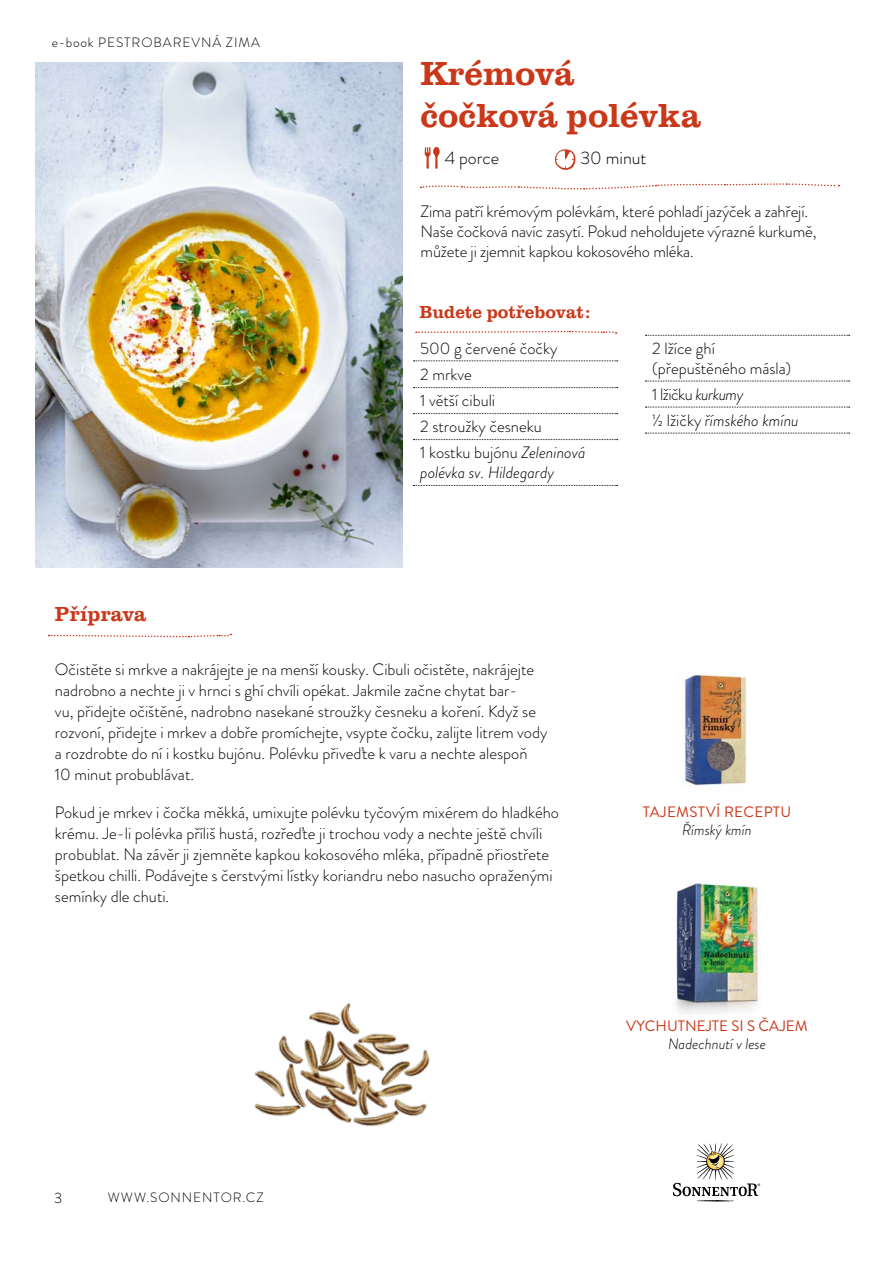
<style>
.page{position:relative;width:893px;height:1263px;background:#fff}
.page>*{position:absolute;margin:0;border:0;box-sizing:border-box;transform-origin:0 0}
.t1{font:500 34.5px/41.4px "Clarendon URWTOT";color:#ca381a}
.t2{font:500 21px "Clarendon URWTOT";color:#ca381a}
.t3{font:500 18px "Clarendon URWTOT";color:#ca381a}
.t4{font:300 18px "Brandon Grotesque";color:#000}
.t5{font:300 16.5px/21px "Brandon Grotesque";color:#000}
.t6{font:italic 300 16.5px/26px "Brandon Grotesque";color:#000}
.t7{font:15.15px "Brandon Grotesque";letter-spacing:.015em;color:#ca381a}
.t8{font:italic 300 15.15px "Brandon Grotesque";color:#000}
.t9{font:300 15px "Brandon Grotesque";color:#000}
.t10{font:300 13.5px "Brandon Grotesque";letter-spacing:.07em;color:#000}
.s1{font-style:italic}
.s2{font-style:normal}
</style>
<div class="page">
<svg style="left:673px;top:1143px;width:87px;height:58px"></svg>
<img style="left:35px;top:62px;width:367px;height:506px">
<svg style="left:413px;top:360px;width:205px;height:1px"></svg>
<svg style="left:413px;top:387px;width:205px;height:1px"></svg>
<svg style="left:413px;top:413px;width:205px;height:1px"></svg>
<svg style="left:413px;top:439px;width:205px;height:1px"></svg>
<svg style="left:413px;top:485px;width:205px;height:1px"></svg>
<svg style="left:645px;top:335px;width:205px;height:1px"></svg>
<svg style="left:645px;top:381px;width:205px;height:1px"></svg>
<svg style="left:645px;top:407px;width:205px;height:1px"></svg>
<svg style="left:645px;top:433px;width:205px;height:1px"></svg>
<svg style="left:421px;top:183px;width:418px;height:7px"></svg>
<img style="left:681px;top:672px;width:66px;height:117px">
<svg style="left:49px;top:633px;width:182px;height:5px"></svg>
<svg style="left:416px;top:330px;width:201px;height:4px"></svg>
<img style="left:675px;top:882px;width:87px;height:132px">
<svg style="left:555px;top:149px;width:20px;height:21px"></svg>
<svg style="left:425px;top:147px;width:15px;height:22px"></svg>
<img style="left:254px;top:1003px;width:176px;height:124px">
<p class="t10" style="left:52px;top:33px;width:209px">e-book PESTROBAREVNÁ ZIMA</p>
<h1 class="t1" style="left:420px;top:53px;width:282px">Krémová čočková polévka</h1>
<p class="t4" style="left:445px;top:146px;width:56px">4 porce</p>
<p class="t4" style="left:580px;top:146px;width:68px">30 minut</p>
<p class="t5" style="left:421px;top:202px;width:397px;line-height:19.8px">Zima patří krémovým polévkám, které pohladí jazýček a zahřejí.<br>Naše čočková navíc zasytí. Pokud neholdujete výrazné kurkumě, můžete ji zjemnit kapkou kokosového mléka.</p>
<p class="t3" style="left:419px;top:302px;width:173px">Budete potřebovat:</p>
<p class="t5" style="left:420px;top:335px;width:167px;line-height:26.2px">500 g červené čočky<br>2 mrkve<br>1 větší cibuli<br>2 stroužky česneku<br>1 kostku bujónu <span class="s1">Zeleninová</span></p>
<p class="t6" style="left:420px;top:460px;width:135px">polévka sv. Hildegardy</p>
<p class="t5" style="left:652px;top:338px;width:141px;line-height:19.8px">2 lžíce ghí (přepuštěného másla)</p>
<p class="t6" style="left:652px;top:381px;width:148px"><span class="s2">1 lžičku</span> kurkumy<br><span class="s2">½ lžičky</span> římského kmínu</p>
<p class="t2" style="left:55px;top:602px;width:93px">Příprava</p>
<p class="t5" style="left:55px;top:659px;width:494px">Očistěte si mrkve a nakrájejte je na menší kousky. Cibuli očistěte, nakrájejte nadrobno a nechte ji v hrnci s ghí chvíli opékat. Jakmile začne chytat bar-<br>vu, přidejte očištěné, nadrobno nasekané stroužky česneku a koření. Když se rozvoní, přidejte i mrkev a dobře promíchejte, vsypte čočku, zalijte litrem vody a rozdrobte do ní i kostku bujónu. Polévku přiveďte k varu a nechte alespoň 10 minut probublávat.</p>
<p class="t5" style="left:55px;top:802px;width:506px">Pokud je mrkev i čočka měkká, umixujte polévku tyčovým mixérem do hladkého krému. Je-li polévka příliš hustá, rozřeďte ji trochou vody a nechte ještě chvíli probublat. Na závěr ji zjemněte kapkou kokosového mléka, případně přiostřete špetkou chilli. Podávejte s čerstvými lístky koriandru nebo nasucho opraženými semínky dle chuti.</p>
<p class="t7" style="left:643px;top:801px;width:150px">TAJEMSTVÍ RECEPTU</p>
<p class="t8" style="left:682px;top:819px;width:71px">Římský kmín</p>
<p class="t9" style="left:54px;top:1187px;width:10px">3</p>
<p class="t10" style="left:108px;top:1188px;width:157px">WWW.SONNENTOR.CZ</p>
<p class="t7" style="left:626px;top:1015px;width:183px">VYCHUTNEJTE SI S ČAJEM</p>
<p class="t8" style="left:668px;top:1033px;width:100px">Nadechnutí v lese</p>
</div>
